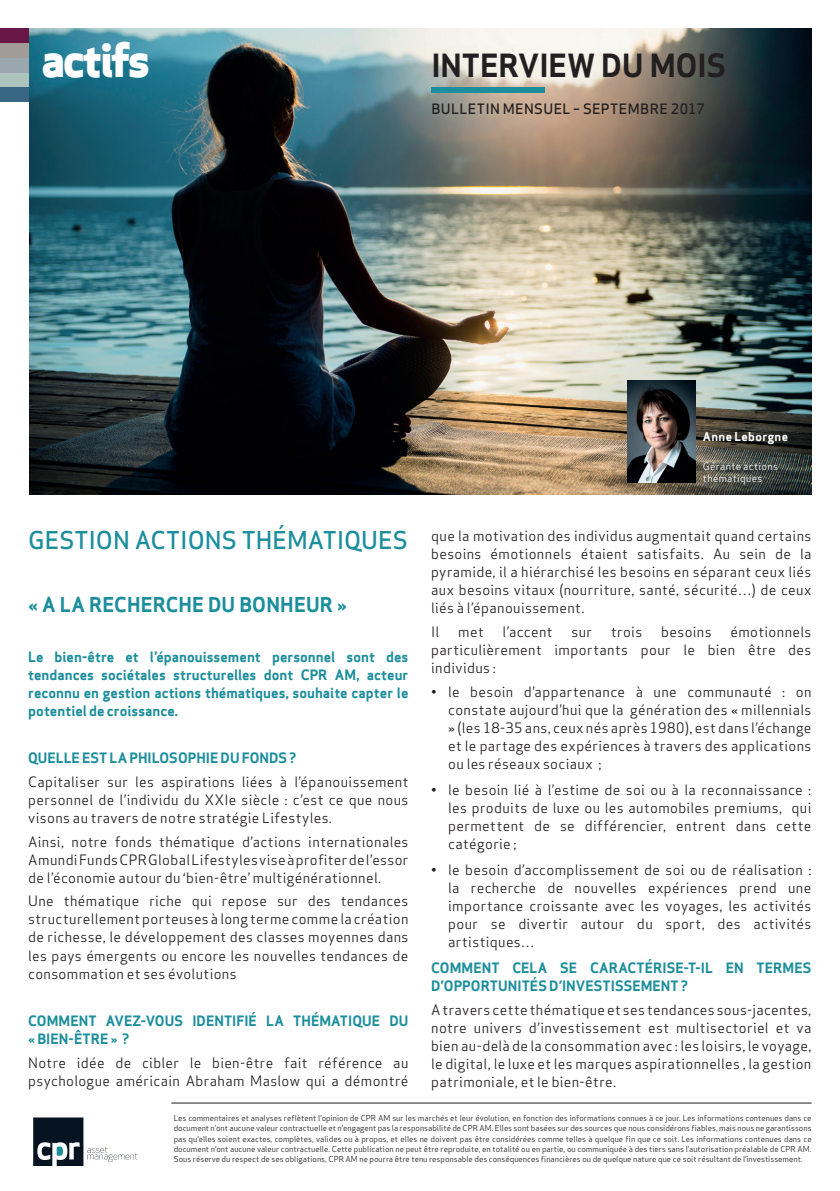
<style>
.page{position:relative;width:840px;height:1191px;background:#fff}
.page>*{position:absolute;margin:0;border:0;box-sizing:border-box;transform-origin:0 0}
.t1{font:800 46px "Apex Sans";letter-spacing:-.06em;color:#fff}
.t2{font:700 31.2px "Apex Sans";letter-spacing:-.005em;color:#231f20}
.t3{font:500 24px "Apex Sans";color:#1c8e9c}
.t4{font:700 20px "Apex Sans";letter-spacing:.01em;color:#1c8e9c}
.t5{font:14px/18px "Apex Sans";letter-spacing:.025em;color:#231f20;text-align:justify}
.t6{font:700 14px/18px "Apex Sans";letter-spacing:.005em;color:#1c8e9c}
.t7{font:500 14px "Apex Sans";letter-spacing:.03em;color:#231f20}
.t8{font:700 12px "Apex Sans";letter-spacing:.03em;color:#fff}
.t9{font:10px/12px "Apex Sans";letter-spacing:.035em;color:#fff}
.t10{font:8px/10px "Apex Sans";color:#231f20;text-align:justify}
</style>
<div class="page">
<img style="left:29px;top:28px;width:782px;height:466px">
<div style="left:431px;top:88px;width:113px;height:5px;background:#1c8e9c"></div>
<div style="left:0;top:28px;width:28px;height:15px;background:#691746"></div>
<div style="left:0;top:87px;width:28px;height:15px;background:#376782"></div>
<div style="left:0;top:73px;width:28px;height:14px;background:#acc3be"></div>
<div style="left:0;top:58px;width:28px;height:15px;background:#9aa7af"></div>
<div style="left:0;top:43px;width:28px;height:15px;background:#a19d96"></div>
<svg style="left:33px;top:1117px;width:104px;height:48px"></svg>
<hr style="left:171px;top:1102px;width:640px;height:1px;background:#231f20">
<img style="left:626px;top:381px;width:69px;height:101px">
<h1 class="t1" style="left:41px;top:30px;width:111px">actifs</h1>
<h2 class="t2" style="left:431px;top:46px;width:296px">INTERVIEW DU MOIS</h2>
<p class="t7" style="left:431px;top:97px;width:275px">BULLETIN MENSUEL – SEPTEMBRE 2017</p>
<p class="t8" style="left:702px;top:429px;width:87px">Anne Leborgne</p>
<p class="t9" style="left:702px;top:460px;width:76px">Gérante actions thématiques</p>
<h3 class="t3" style="left:28px;top:519px;width:381px">GESTION ACTIONS THÉMATIQUES</h3>
<p class="t5" style="left:431px;top:526px;width:381px">que la motivation des individus augmentait quand certains besoins émotionnels étaient satisfaits. Au sein de la pyramide, il a hiérarchisé les besoins en séparant ceux liés aux besoins vitaux (nourriture, santé, sécurité…) de ceux liés à l’épanouissement.</p>
<p class="t5" style="left:431px;top:621px;width:10px">Il</p>
<p class="t5" style="left:458px;top:621px;width:27px">met</p>
<p class="t5" style="left:502px;top:621px;width:51px">l’accent</p>
<p class="t5" style="left:571px;top:621px;width:22px">sur</p>
<p class="t5" style="left:610px;top:621px;width:33px">trois</p>
<p class="t5" style="left:660px;top:621px;width:52px">besoins</p>
<h3 class="t4" style="left:28px;top:592px;width:320px">« A LA RECHERCHE DU BONHEUR »</h3>
<p class="t6" style="left:28px;top:648px;width:381px;text-align:justify">Le bien-être et l’épanouissement personnel sont des tendances sociétales structurelles dont CPR AM, acteur reconnu en gestion actions thématiques, souhaite capter le potentiel de croissance.</p>
<p class="t6" style="left:28px;top:749px;width:269px">QUELLE EST LA PHILOSOPHIE DU FONDS ?</p>
<p class="t5" style="left:28px;top:771px;width:381px">Capitaliser sur les aspirations liées à l’épanouissement personnel de l’individu du XXIe siècle : c’est ce que nous visons au travers de notre stratégie Lifestyles.</p>
<p class="t5" style="left:28px;top:831px;width:381px">Ainsi, notre fonds thématique d’actions internationales Amundi Funds CPR Global Lifestyles vise à profiter de l’essor de l’économie autour du ‘bien-être’ multigénérationnel.</p>
<p class="t5" style="left:28px;top:891px;width:381px">Une thématique riche qui repose sur des tendances structurellement porteuses à long terme comme la création de richesse, le développement des classes moyennes dans les pays émergents ou encore les nouvelles tendances de consommation et ses évolutions</p>
<p class="t6" style="left:28px;top:1011px;width:381px">COMMENT AVEZ-VOUS IDENTIFIÉ LA THÉMATIQUE DU « BIEN-ÊTRE » ?</p>
<p class="t5" style="left:28px;top:1052px;width:381px">Notre idée de cibler le bien-être fait référence au psychologue américain Abraham Maslow qui a démontré</p>
<p class="t5" style="left:431px;top:621px;width:381px;text-indent:299px">émotionnels particulièrement importants pour le bien être des individus :</p>
<p class="t5" style="left:448px;top:681px;width:364px;text-indent:-17px">• le besoin d’appartenance à une communauté : on constate aujourd’hui que la génération des « millennials » (les 18-35 ans, ceux nés après 1980), est dans l’échange et le partage des expériences à travers des applications ou les réseaux sociaux ;</p>
<p class="t5" style="left:448px;top:779px;width:364px;text-indent:-17px">• le besoin lié à l’estime de soi ou à la reconnaissance : les produits de luxe ou les automobiles premiums, qui permettent de se différencier, entrent dans cette catégorie ;</p>
<p class="t5" style="left:448px;top:859px;width:364px;text-indent:-17px">• le besoin d’accomplissement de soi ou de réalisation : la recherche de nouvelles expériences prend une importance croissante avec les voyages, les activités pour se divertir autour du sport, des activités artistiques…</p>
<p class="t6" style="left:431px;top:959px;width:381px">COMMENT CELA SE CARACTÉRISE-T-IL EN TERMES<br>D’OPPORTUNITÉS D’INVESTISSEMENT ?</p>
<p class="t5" style="left:431px;top:999px;width:381px">A travers cette thématique et ses tendances sous-jacentes, notre univers d’investissement est multisectoriel et va bien au-delà de la consommation avec : les loisirs, le voyage, le digital, le luxe et les marques aspirationnelles , la gestion patrimoniale, et le bien-être.</p>
<p class="t10" style="left:173px;top:1112px;width:639px">Les commentaires et analyses reflètent l’opinion de CPR AM sur les marchés et leur évolution, en fonction des informations connues à ce jour. Les informations contenues dans ce document n’ont aucune valeur contractuelle et n’engagent pas la responsabilité de CPR AM. Elles sont basées sur des sources que nous considérons fiables, mais nous ne garantissons pas qu’elles soient exactes, complètes, valides ou à propos, et elles ne doivent pas être considérées comme telles à quelque fin que ce soit. Les informations contenues dans ce document n’ont aucune valeur contractuelle. Cette publication ne peut être reproduite, en totalité ou en partie, ou communiquée à des tiers sans l’autorisation préalable de CPR AM.<br>Sous réserve du respect de ses obligations, CPR AM ne pourra être tenu responsable des conséquences financières ou de quelque nature que ce soit résultant de l’investissement.</p>
</div>
